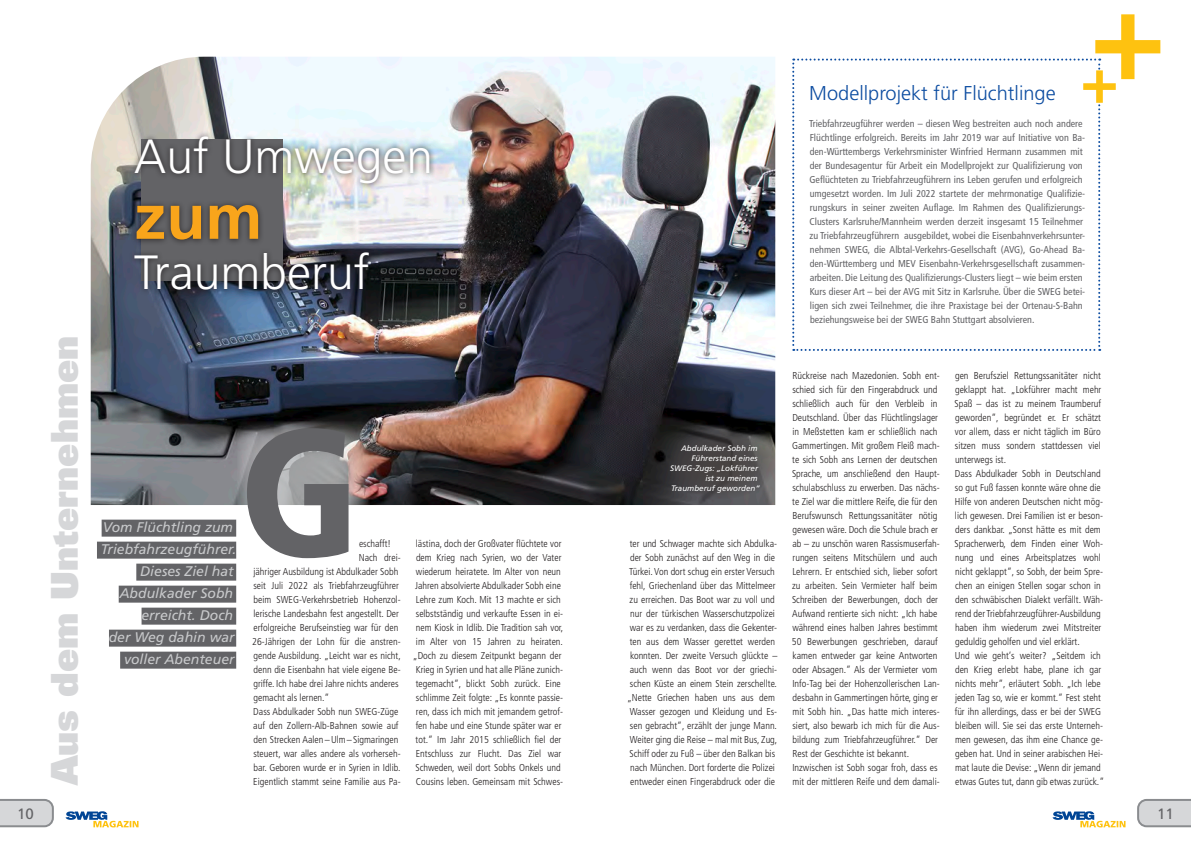
<style>
.page{position:relative;width:1191px;height:842px;background:#fff}
.page>*{position:absolute;margin:0;border:0;box-sizing:border-box;transform-origin:0 0}
.t1{font:900 condensed 180px "Frutiger LT Std";color:#636366}
.t2{font:700 64px "Frutiger LT Std";color:#f9a51b}
.t3{font:300 48px "Frutiger LT Std";color:#fff}
.t4{font:37px "Univers LT Std X Black";color:#d6d7d9}
.t5{font:300 20px "Frutiger LT Std";color:#0d4da1}
.t6{font:15px "Frutiger LT Std";color:#636366}
.t7{font:italic 14px/22px "Frutiger LT Std";color:#c8c9cb;text-align:right}
.t8{font:300 condensed 10px/14px "Frutiger LT Std";color:#231f20;text-align:center}
.t9{font:condensed 10px/14px "Frutiger LT Std";color:#636366}
.t10{font:italic 8px/10px "Frutiger LT Std";color:#fff;text-align:right}
</style>
<div class="page">
<svg style="left:0;top:799px;width:54px;height:28px;background:#cbccce"></svg>
<svg style="left:1137px;top:799px;width:54px;height:28px;background:#cbccce"></svg>
<svg style="left:1052px;top:811px;width:73px;height:16px"></svg>
<svg style="left:66px;top:811px;width:72px;height:16px"></svg>
<img style="left:91px;top:57px;width:684px;height:448px">
<div style="left:128px;top:130px;width:308px;height:166px;background:#231f20;opacity:.81"></div>
<div style="left:102px;top:520px;width:134px;height:17px;background:#636366"></div>
<div style="left:97px;top:542px;width:139px;height:17px;background:#636366"></div>
<div style="left:136px;top:564px;width:100px;height:17px;background:#636366"></div>
<div style="left:119px;top:586px;width:117px;height:17px;background:#636366"></div>
<div style="left:142px;top:608px;width:94px;height:17px;background:#636366"></div>
<div style="left:109px;top:630px;width:127px;height:17px;background:#636366"></div>
<div style="left:120px;top:652px;width:116px;height:17px;background:#636366"></div>
<svg style="left:792px;top:14px;width:368px;height:337px"></svg>
<svg style="left:664px;top:430px;width:111px;height:69px;background:#494647"></svg>
<svg style="left:236px;top:421px;width:134px;height:126px"></svg>
<h3 class="t4" style="left:40px;top:785px;width:451px;rotate:-90deg">Aus dem Unternehmen</h3>
<h3 class="t3" style="left:134px;top:129px;width:300px">Auf Umwegen</h3>
<h2 class="t2" style="left:134px;top:179px;width:129px">zum</h2>
<h3 class="t3" style="left:134px;top:245px;width:237px">Traumberuf</h3>
<h3 class="t5" style="left:809px;top:81px;width:248px">Modellprojekt für Flüchtlinge</h3>
<p class="t9" style="left:809px;top:116px;width:278px">Triebfahrzeugführer werden – diesen Weg bestreiten auch noch andere Flüchtlinge erfolgreich. Bereits im Jahr 2019 war auf Initiative von Ba&shy;den-Württembergs Verkehrsminister Winfried Hermann zusammen mit der Bundesagentur für Arbeit ein Modellprojekt zur Qualifizierung von Geflüchteten zu Triebfahrzeugführern ins Leben gerufen und erfolgreich umgesetzt worden. Im Juli 2022 startete der mehrmonatige Qualifizie&shy;rungskurs in seiner zweiten Auflage. Im Rahmen des Qualifizierungs-Clusters Karlsruhe/Mannheim werden derzeit insgesamt 15 Teilnehmer zu Triebfahrzeugführern ausgebildet, wobei die Eisenbahnverkehrsunter&shy;nehmen SWEG, die Albtal-Verkehrs-Gesellschaft (AVG), Go-Ahead Ba&shy;den-Württemberg und MEV Eisenbahn-Verkehrsgesellschaft zusammen&shy;arbeiten. Die Leitung des Qualifizierungs-Clusters liegt – wie beim ersten Kurs dieser Art – bei der AVG mit Sitz in Karlsruhe. Über die SWEG betei&shy;ligen sich zwei Teilnehmer, die ihre Praxistage bei der Ortenau-S-Bahn beziehungsweise bei der SWEG Bahn Stuttgart absolvieren.</p>
<h3 class="t7" style="left:101px;top:517px;width:137px">Vom Flüchtling zum<br>Triebfahrzeugführer.<br>Dieses Ziel hat<br>Abdulkader Sobh erreicht. Doch<br>der Weg dahin war voller Abenteuer</h3>
<h1 class="t1" style="left:239px;top:385px;width:122px">G</h1>
<p class="t8" style="left:359px;top:537px;width:34px">eschafft!</p>
<p class="t8" style="left:359px;top:551px;width:43px">Nach drei-</p>
<p class="t8" style="left:253px;top:565px;width:146px">jähriger Ausbildung ist Abdulkader Sobh</p>
<p class="t8" style="left:253px;top:579px;width:147px">seit Juli 2022 als Triebfahrzeugführer</p>
<p class="t8" style="left:253px;top:593px;width:149px">beim SWEG-Verkehrsbetrieb Hohenzol-</p>
<p class="t8" style="left:253px;top:607px;width:147px">lerische Landesbahn fest angestellt. Der</p>
<p class="t8" style="left:253px;top:621px;width:146px">erfolgreiche Berufseinstieg war für den</p>
<p class="t8" style="left:252px;top:635px;width:150px">26-Jährigen der Lohn für die anstren-</p>
<p class="t8" style="left:253px;top:649px;width:149px">gende Ausbildung. „Leicht war es nicht,</p>
<p class="t8" style="left:253px;top:663px;width:149px">denn die Eisenbahn hat viele eigene Be-</p>
<p class="t8" style="left:253px;top:677px;width:147px">griffe. Ich habe drei Jahre nichts anderes</p>
<p class="t8" style="left:253px;top:691px;width:77px">gemacht als lernen.“</p>
<p class="t8" style="left:253px;top:705px;width:147px">Dass Abdulkader Sobh nun SWEG-Züge</p>
<p class="t8" style="left:253px;top:719px;width:147px">auf den Zollern-Alb-Bahnen sowie auf</p>
<p class="t8" style="left:253px;top:733px;width:146px">den Strecken Aalen –Ulm–Sigmaringen</p>
<p class="t8" style="left:253px;top:747px;width:149px">steuert, war alles andere als vorherseh-</p>
<p class="t8" style="left:253px;top:761px;width:148px">bar. Geboren wurde er in Syrien in Idlib.</p>
<p class="t8" style="left:253px;top:775px;width:149px">Eigentlich stammt seine Familie aus Pa-</p>
<p class="t10" style="left:670px;top:443px;width:91px">Abdulkader Sobh im<br>Führerstand eines<br>SWEG-Zugs: „Lokführer ist zu meinem<br>Traumberuf geworden“</p>
<p class="t8" style="left:413px;top:537px;width:152px">lästina, doch der Großvater flüchtete vor dem Krieg nach Syrien, wo der Vater wiederum heiratete. Im Alter von neun Jahren absolvierte Abdulkader Sobh eine Lehre zum Koch. Mit 13 machte er sich selbstständig und verkaufte Essen in ei&shy;nem Kiosk in Idlib. Die Tradition sah vor, im Alter von 15 Jahren zu heiraten. „Doch zu diesem Zeitpunkt begann der Krieg in Syrien und hat alle Pläne zunich&shy;tegemacht“, blickt Sobh zurück. Eine schlimme Zeit folgte: „Es konnte passie&shy;ren, dass ich mich mit jemandem getrof&shy;fen habe und eine Stunde später war er tot.“ Im Jahr 2015 schließlich fiel der Entschluss zur Flucht. Das Ziel war Schweden, weil dort Sobhs Onkels und Cousins leben. Gemeinsam mit Schwes-</p>
<p class="t8" style="left:627px;top:537px;width:152px">ter und Schwager machte sich Abdulka&shy;der Sobh zunächst auf den Weg in die Türkei. Von dort schug ein erster Versuch fehl, Griechenland über das Mittelmeer zu erreichen. Das Boot war zu voll und nur der türkischen Wasserschutzpolizei war es zu verdanken, dass die Gekenter&shy;ten aus dem Wasser gerettet werden konnten. Der zweite Versuch glückte – auch wenn das Boot vor der griechi&shy;schen Küste an einem Stein zerschellte. „Nette Griechen haben uns aus dem Wasser gezogen und Kleidung und Es&shy;sen gebracht“, erzählt der junge Mann.<br>Weiter ging die Reise – mal mit Bus, Zug, Schiff oder zu Fuß – über den Balkan bis nach München. Dort forderte die Polizei entweder einen Fingerabdruck oder die</p>
<p class="t8" style="left:792px;top:369px;width:149px;text-align:left">Rückreise nach Mazedonien. Sobh ent&shy;schied sich für den Fingerabdruck und schließlich auch für den Verbleib in Deutschland. Über das Flüchtlingslager in Meßstetten kam er schließlich nach Gammertingen. Mit großem Fleiß mach&shy;te sich Sobh ans Lernen der deutschen Sprache, um anschließend den Haupt&shy;schulabschluss zu erwerben. Das nächs&shy;te Ziel war die mittlere Reife, die für den Berufswunsch Rettungssanitäter nötig gewesen wäre. Doch die Schule brach er ab – zu unschön waren Rassismuserfah&shy;rungen seitens Mitschülern und auch Lehrern. Er entschied sich, lieber sofort zu arbeiten. Sein Vermieter half beim Schreiben der Bewerbungen, doch der Aufwand rentierte sich nicht: „Ich habe während eines halben Jahres bestimmt 50 Bewerbungen geschrieben, darauf kamen entweder gar keine Antworten oder Absagen.“ Als der Vermieter vom Info-Tag bei der Hohenzollerischen Lan&shy;desbahn in Gammertingen hörte, ging er mit Sobh hin. „Das hatte mich interes&shy;siert, also bewarb ich mich für die Aus&shy;bildung zum Triebfahrzeugführer.“ Der Rest der Geschichte ist bekannt.<br>Inzwischen ist Sobh sogar froh, dass es mit der mittleren Reife und dem damali-</p>
<p class="t8" style="left:954px;top:369px;width:151px;text-align:left">gen Berufsziel Rettungssanitäter nicht geklappt hat. „Lokführer macht mehr Spaß – das ist zu meinem Traumberuf geworden“, begründet er. Er schätzt vor allem, dass er nicht täglich im Büro sitzen muss sondern stattdessen viel unterwegs ist.<br>Dass Abdulkader Sobh in Deutschland so gut Fuß fassen konnte wäre ohne die Hilfe von anderen Deutschen nicht mög&shy;lich gewesen. Drei Familien ist er beson&shy;ders dankbar. „Sonst hätte es mit dem Spracherwerb, dem Finden einer Woh&shy;nung und eines Arbeitsplatzes wohl nicht geklappt“, so Sobh, der beim Spre&shy;chen an einigen Stellen sogar schon in den schwäbischen Dialekt verfällt. Wäh&shy;rend der Triebfahrzeugführer-Ausbildung haben ihm wiederum zwei Mitstreiter geduldig geholfen und viel erklärt.<br>Und wie geht‘s weiter? „Seitdem ich den Krieg erlebt habe, plane ich gar nichts mehr“, erläutert Sobh. „Ich lebe jeden Tag so, wie er kommt.“ Fest steht für ihn allerdings, dass er bei der SWEG bleiben will. Sie sei das erste Unterneh&shy;men gewesen, das ihm eine Chance ge&shy;geben hat. Und in seiner arabischen Hei&shy;mat laute die Devise: „Wenn dir jemand etwas Gutes tut, dann gib etwas zurück.“</p>
<h3 class="t6" style="left:17px;top:805px;width:18px">10</h3>
<h3 class="t6" style="left:1157px;top:805px;width:18px">11</h3>
</div>
